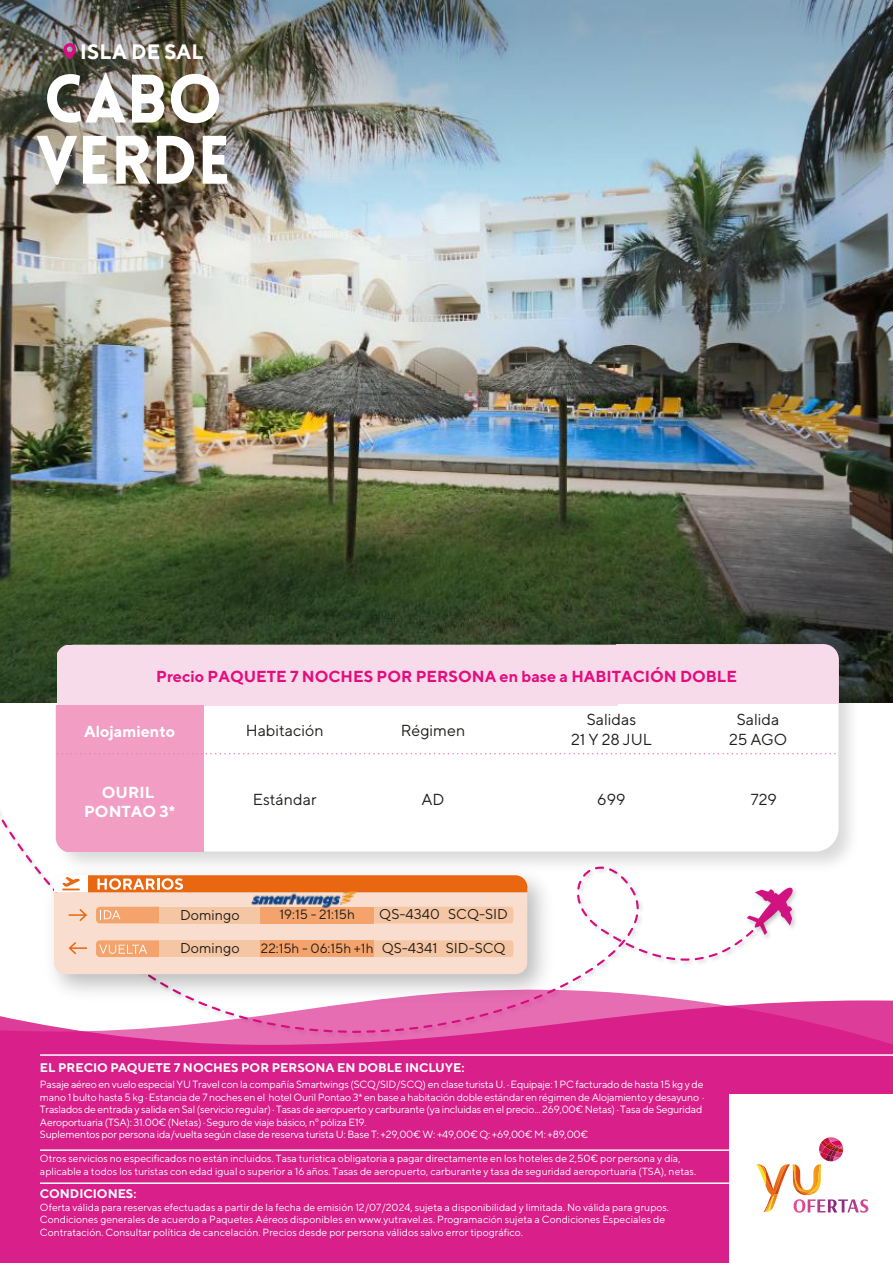
<style>
.page{position:relative;width:893px;height:1263px;background:#fff}
.page>*{position:absolute;margin:0;border:0;box-sizing:border-box;transform-origin:0 0}
.t1{font:900 66.9px/61.2px "Lovelo";color:#fff}
.t2{font:700 20.85px "TT Norms";letter-spacing:.005em;color:#fff}
.t3{font:15.9px/19.2px "TT Norms";color:#1e1e1c;text-align:center}
.t4{font:700 15.9px "TT Norms";color:#e40d7e}
.t5{font:700 15.9px/19.2px "TT Norms";color:#fff;text-align:center}
.t6{font:14.25px "TT Norms";color:#1e1e1c}
.t7{font:13.5px "TT Norms";color:#1e1e1c}
.t8{font:700 12.45px "TT Norms";color:#fff}
.t9{font:10.5px/12.5px "TT Norms";letter-spacing:-.02em;color:#fff}
.t10{font:10.35px/12.5px "TT Norms";color:#fff}
.s1{font-size:14.25px}
</style>
<div class="page">
<img style="left:793px;top:889px;width:3px;height:38px">
<svg style="left:780px;top:887px;width:13px;height:41px"></svg>
<svg style="left:0;top:812px;width:774px;height:136px"></svg>
<img style="left:0;top:268px;width:893px;height:435px">
<img style="left:0;top:0;width:893px;height:268px">
<svg style="left:0;top:948px;width:893px;height:315px;fill:#d91f8a"></svg>
<svg style="left:64px;top:43px;width:12px;height:17px"></svg>
<img style="left:48px;top:635px;width:817px;height:243px">
<svg style="left:204px;top:704px;width:634px;height:147px"></svg>
<div style="left:727px;top:644px;width:111px;height:60px;background:#f8dbea"></div>
<div style="left:616px;top:644px;width:111px;height:60px;background:#f8dbea"></div>
<div style="left:506px;top:645px;width:111px;height:60px;background:#f8dbea"></div>
<div style="left:57px;top:645px;width:449px;height:60px;background:#f8dbea"></div>
<div style="left:56px;top:754px;width:148px;height:97px;background:#f29ec4"></div>
<div style="left:56px;top:705px;width:148px;height:49px;background:#f29ec4"></div>
<svg style="left:57px;top:753px;width:782px;height:1px"></svg>
<img style="left:37px;top:858px;width:525px;height:150px">
<svg style="left:54px;top:875px;width:473px;height:99px"></svg>
<div style="left:729px;top:1094px;width:164px;height:169px;background:#fff"></div>
<svg style="left:756px;top:1137px;width:113px;height:76px"></svg>
<img style="left:251px;top:892px;width:104px;height:15px">
<hr style="left:40px;top:1054px;width:853px;height:2px;background:#fff">
<hr style="left:40px;top:1149px;width:689px;height:2px;background:#fff">
<hr style="left:40px;top:1182px;width:689px;height:2px;background:#fff">
<h2 class="t2" style="left:80px;top:38px;width:125px">ISLA DE SAL</h2>
<h1 class="t1" style="left:36px;top:69px;width:196px">CABO<br>VERDE</h1>
<h3 class="t4" style="left:156px;top:667px;width:582px">Precio PAQUETE 7 NOCHES POR PERSONA en base a HABITACIÓN DOBLE</h3>
<h3 class="t3" style="left:571px;top:710px;width:82px">Salidas<br>21 Y 28 JUL</h3>
<h3 class="t3" style="left:729px;top:710px;width:60px">Salida<br>25 AGO</h3>
<h3 class="t3" style="left:246px;top:720px;width:79px">Habitación</h3>
<h3 class="t3" style="left:401px;top:720px;width:66px">Régimen</h3>
<h3 class="t5" style="left:84px;top:721px;width:93px">Alojamiento</h3>
<h3 class="t5" style="left:84px;top:782px;width:93px">OURIL<br>PONTAO 3*</h3>
<h3 class="t3" style="left:253px;top:789px;width:65px">Estándar</h3>
<h3 class="t3" style="left:421px;top:789px;width:25px">AD</h3>
<h3 class="t3" style="left:597px;top:789px;width:30px">699</h3>
<h3 class="t3" style="left:751px;top:789px;width:28px">729</h3>
<h3 class="t6" style="left:180px;top:906px;width:61px">Domingo</h3>
<h3 class="t7" style="left:280px;top:906px;width:77px">19:15 - 21:15h</h3>
<h3 class="t6" style="left:379px;top:905px;width:130px">QS-4340 SCQ-SID</h3>
<h3 class="t6" style="left:180px;top:939px;width:61px">Domingo</h3>
<h3 class="t7" style="left:261px;top:940px;width:246px">22:15h - 06:15h +1h <span class="s1">QS-4341 SID-SCQ</span></h3>
<p class="t8" style="left:40px;top:1060px;width:426px">EL PRECIO PAQUETE 7 NOCHES POR PERSONA EN DOBLE INCLUYE:</p>
<p class="t9" style="left:40px;top:1078px;width:666px">Pasaje aéreo en vuelo especial YU Travel con la compañía Smartwings (SCQ/SID/SCQ) en clase turista U. · Equipaje: 1 PC facturado de hasta 15 kg y de mano 1 bulto hasta 5 kg · Estancia de 7 noches en el hotel Ouril Pontao 3* en base a habitación doble estándar en régimen de Alojamiento y desayuno · Traslados de entrada y salida en Sal (servicio regular) · Tasas de aeropuerto y carburante (ya incluidas en el precio... 269,00€ Netas) · Tasa de Seguridad Aeroportuaria (TSA): 31.00€ (Netas) · Seguro de viaje básico, nº póliza E19.<br>Suplementos por persona ida/vuelta según clase de reserva turista U: Base T: +29,00€ W: +49,00€ Q: +69,00€ M: +89,00€</p>
<p class="t10" style="left:40px;top:1152px;width:658px">Otros servicios no especificados no están incluidos. Tasa turística obligatoria a pagar directamente en los hoteles de 2,50€ por persona y día, aplicable a todos los turistas con edad igual o superior a 16 años. Tasas de aeropuerto, carburante y tasa de seguridad aeroportuaria (TSA), netas.</p>
<p class="t8" style="left:40px;top:1186px;width:98px">CONDICIONES:</p>
<p class="t10" style="left:40px;top:1200px;width:631px">Oferta válida para reservas efectuadas a partir de la fecha de emisión 12/07/2024, sujeta a disponibilidad y limitada. No válida para grupos.<br>Condiciones generales de acuerdo a Paquetes Aéreos disponibles en www.yutravel.es. Programación sujeta a Condiciones Especiales de<br>Contratación. Consultar política de cancelación. Precios desde por persona válidos salvo error tipográfico.</p>
</div>
